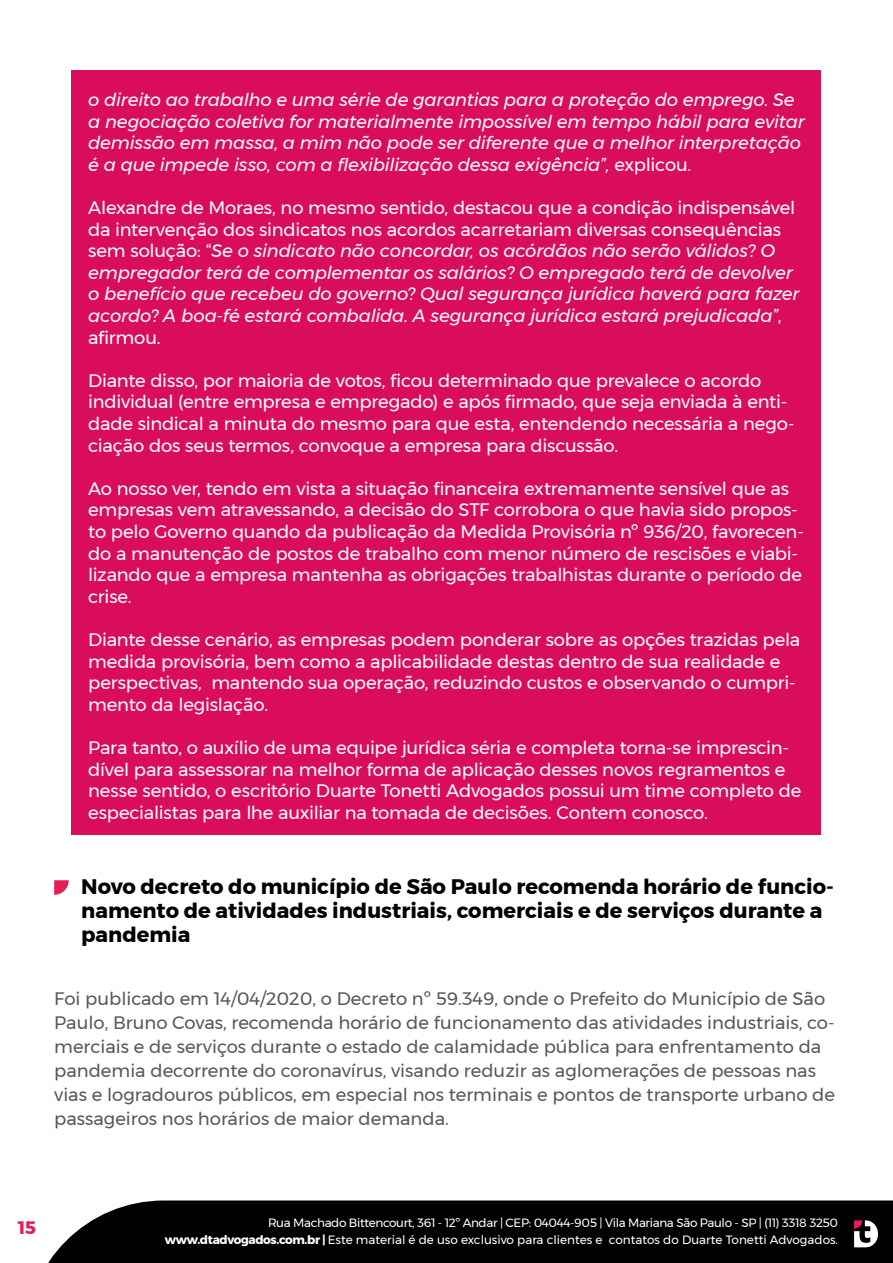
<style>
.page{position:relative;width:893px;height:1263px;background:#fff}
.page>*{position:absolute;margin:0;border:0;box-sizing:border-box;transform-origin:0 0}
.t1{font:700 21px/24px "Montserrat";color:#020203}
.t2{font:18px/21.6px "Montserrat";letter-spacing:-.01em;color:#fff}
.t3{font:italic 18px/21.6px "Montserrat";letter-spacing:-.01em;color:#fff}
.t4{font:18px/24px "Montserrat";color:#585856}
.t5{font:700 18px "Montserrat";color:#e61c5b}
.t6{font:12px/17.4px "Montserrat";letter-spacing:-.03em;color:#fff;text-align:right}
.s1{font-style:normal}
.s2{font-weight:700}
</style>
<div class="page">
<div style="left:48px;top:1200px;width:845px;height:63px;background:#000"></div>
<svg style="left:854px;top:1220px;width:24px;height:27px"></svg>
<div style="left:72px;top:70px;width:749px;height:764px;background:#da0d5c"></div>
<svg style="left:54px;top:880px;width:15px;height:15px"></svg>
<p class="t3" style="left:88px;top:89px;width:718px">o direito ao trabalho e uma série de garantias para a proteção do emprego. Se a negociação coletiva for materialmente impossível em tempo hábil para evitar demissão em massa, a mim não pode ser diferente que a melhor interpretação é a que impede isso, com a flexibilização dessa exigência”, <span class="s1">explicou.</span></p>
<p class="t3" style="left:88px;top:197px;width:713px"><span class="s1">Alexandre de Moraes, no mesmo sentido, destacou que a condição indispensável da intervenção dos sindicatos nos acordos acarretariam diversas consequências sem solução: “</span>Se o sindicato não concordar, os acórdãos não serão válidos? O empregador terá de complementar os salários? O empregado terá de devolver o benefício que recebeu do governo? Qual segurança jurídica haverá para fazer acordo? A boa-fé estará combalida. A segurança jurídica estará prejudicada”<span class="s1">, afirmou.</span></p>
<p class="t2" style="left:88px;top:369px;width:708px">Diante disso, por maioria de votos, ficou determinado que prevalece o acordo individual (entre empresa e empregado) e após firmado, que seja enviada à enti&shy;dade sindical a minuta do mesmo para que esta, entendendo necessária a nego&shy;ciação dos seus termos, convoque a empresa para discussão.</p>
<p class="t2" style="left:88px;top:477px;width:717px">Ao nosso ver, tendo em vista a situação financeira extremamente sensível que as empresas vem atravessando, a decisão do STF corrobora o que havia sido propos&shy;to pelo Governo quando da publicação da Medida Provisória nº 936/20, favorecen&shy;do a manutenção de postos de trabalho com menor número de rescisões e viabi&shy;lizando que a empresa mantenha as obrigações trabalhistas durante o período de crise.</p>
<p class="t2" style="left:88px;top:629px;width:714px">Diante desse cenário, as empresas podem ponderar sobre as opções trazidas pela medida provisória, bem como a aplicabilidade destas dentro de sua realidade e perspectivas, mantendo sua operação, reduzindo custos e observando o cumpri&shy;mento da legislação.</p>
<p class="t2" style="left:88px;top:737px;width:715px">Para tanto, o auxílio de uma equipe jurídica séria e completa torna-se imprescin&shy;dível para assessorar na melhor forma de aplicação desses novos regramentos e nesse sentido, o escritório Duarte Tonetti Advogados possui um time completo de especialistas para lhe auxiliar na tomada de decisões. Contem conosco.</p>
<p class="t1" style="left:81px;top:875px;width:754px;text-indent:-27px">• Novo decreto do município de São Paulo recomenda horário de funcio&shy;namento de atividades industriais, comerciais e de serviços durante a pandemia</p>
<p class="t4" style="left:54px;top:987px;width:782px">Foi publicado em 14/04/2020, o Decreto nº 59.349, onde o Prefeito do Município de São Paulo, Bruno Covas, recomenda horário de funcionamento das atividades industriais, co&shy;merciais e de serviços durante o estado de calamidade pública para enfrentamento da pandemia decorrente do coronavírus, visando reduzir as aglomerações de pessoas nas vias e logradouros públicos, em especial nos terminais e pontos de transporte urbano de passageiros nos horários de maior demanda.</p>
<p class="t5" style="left:18px;top:1213px;width:20px">15</p>
<p class="t6" style="left:165px;top:1214px;width:675px">Rua Machado Bittencourt, 361 - 12º Andar | CEP: 04044-905 | Vila Mariana São Paulo - SP | (11) 3318 3250 <span class="s2">www.dtadvogados.com.br |</span> Este material é de uso exclusivo para clientes e contatos do Duarte Tonetti Advogados.</p>
</div>
